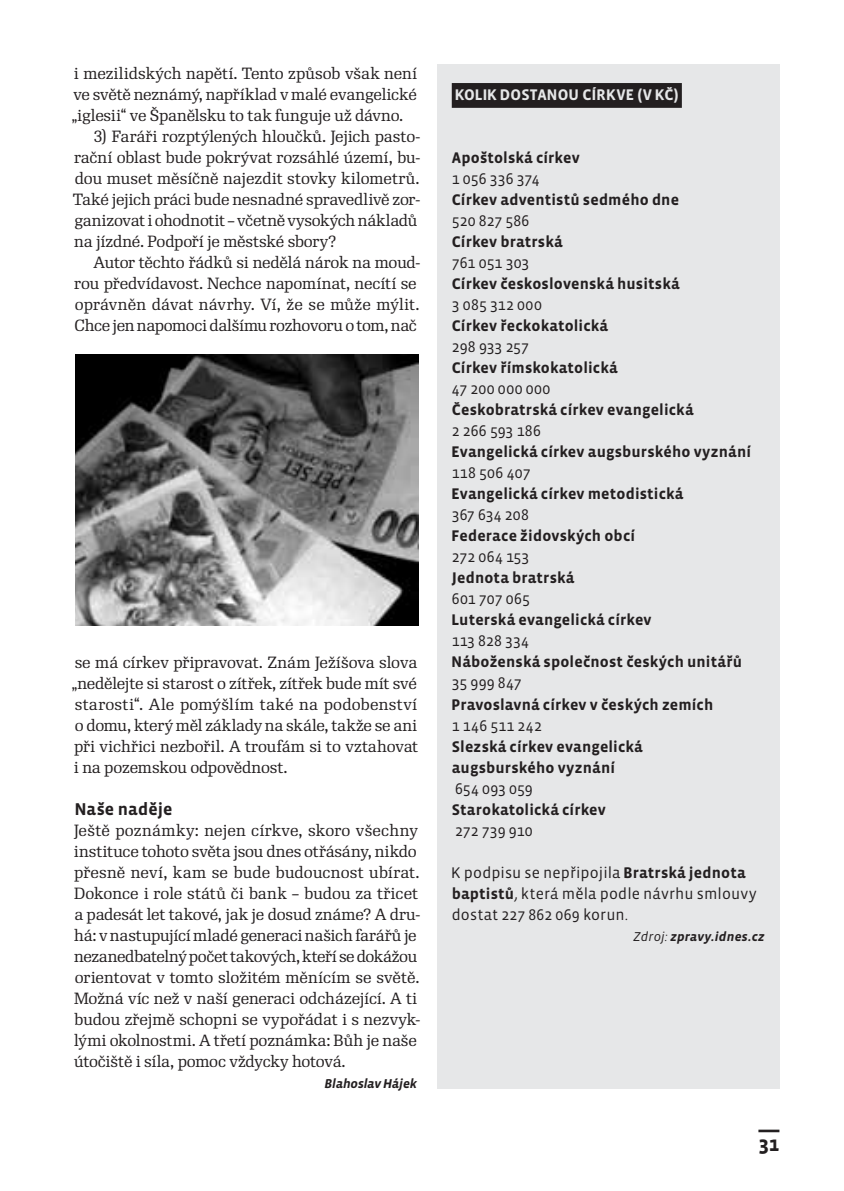
<style>
.page{position:relative;width:844px;height:1191px;background:#fff}
.page>*{position:absolute;margin:0;border:0;box-sizing:border-box;transform-origin:0 0}
.t1{font:700 21px "Vista Sans OT";color:#231f20}
.t2{font:700 17.5px "Vista Sans OT";letter-spacing:.005em;color:#231f20}
.t3{font:15.75px/21px "Re Public Book CE";letter-spacing:-.01em;color:#231f20}
.t4{font:700 15.75px/21px "Vista Sans OT";letter-spacing:.01em;color:#231f20}
.t5{font:15.75px/21px "Vista Sans OT";letter-spacing:.005em;color:#231f20}
.t6{font:700 15.75px "Vista Sans OT";letter-spacing:.02em;color:#e6e7e8}
.t7{font:15.75px "Vista Sans OT";letter-spacing:.035em;color:#231f20}
.t8{font:italic 700 13.12px "Vista Sans OT";letter-spacing:.015em;color:#231f20}
.t9{font:italic 700 13.12px "Vista Sans OT";letter-spacing:-.005em;color:#231f20}
.s1{font-weight:700}
.s2{font-weight:400}
</style>
<div class="page">
<div style="left:437px;top:64px;width:342px;height:1024px;background:#e6e7e8"></div>
<div style="left:451px;top:83px;width:230px;height:25px;background:#231f20"></div>
<img style="left:75px;top:354px;width:343px;height:271px">
<hr style="left:758px;top:1129px;width:21px;height:3px;background:#231f20">
<p class="t3" style="left:71px;top:63px;width:347px;text-align:justify">i mezilidských napětí. Tento způsob však není ve světě neznámý, například v malé evangelické „iglesii“ ve Španělsku to tak funguje už dávno.</p>
<p class="t3" style="left:73px;top:126px;width:349px;text-indent:21px">3) Faráři rozptýlených hloučků. Jejich pasto&shy;rační oblast bude pokrývat rozsáhlé území, bu&shy;dou muset měsíčně najezdit stovky kilometrů.<br>Také jejich práci bude nesnadné spravedlivě zor&shy;ganizovat i ohodnotit – včetně vysokých nákladů na jízdné. Podpoří je městské sbory?</p>
<p class="t3" style="left:74px;top:252px;width:347px;text-indent:19px">Autor těchto řádků si nedělá nárok na moud&shy;rou předvídavost. Nechce napomínat, necítí se oprávněn dávat návrhy. Ví, že se může mýlit.<br>Chce jen napomoci dalšímu rozhovoru o tom, nač</p>
<p class="t3" style="left:71px;top:651px;width:348px;text-align:justify">se má církev připravovat. Znám Ježíšova slova „nedělejte si starost o zítřek, zítřek bude mít své starosti“. Ale pomýšlím také na podobenství o domu, který měl základy na skále, takže se ani při vichřici nezbořil. A troufám si to vztahovat i na pozemskou odpovědnost.</p>
<p class="t2" style="left:75px;top:799px;width:99px">Naše naděje</p>
<p class="t3" style="left:74px;top:819px;width:348px">Ještě poznámky: nejen církve, skoro všechny instituce tohoto světa jsou dnes otřásány, nikdo přesně neví, kam se bude budoucnost ubírat.<br>Dokonce i role států či bank – budou za třicet a padesát let takové, jak je dosud známe? A dru&shy;há: v nastupující mladé generaci našich farářů je nezanedbatelný počet takových, kteří se dokážou orientovat v tomto složitém měnícím se světě.<br>Možná víc než v naší generaci odcházející. A ti budou zřejmě schopni se vypořádat i s nezvyk&shy;lými okolnostmi. A třetí poznámka: Bůh je naše útočiště i síla, pomoc vždycky hotová.</p>
<p class="t9" style="left:324px;top:1076px;width:94px">Blahoslav Hájek</p>
<p class="t6" style="left:455px;top:86px;width:225px">KOLIK DOSTANOU CÍRKVE (V KČ)</p>
<p class="t4" style="left:451px;top:148px;width:129px">Apoštolská církev</p>
<p class="t5" style="left:451px;top:169px;width:89px">1 056 336 374</p>
<p class="t4" style="left:451px;top:190px;width:229px">Církev adventistů sedmého dne</p>
<p class="t5" style="left:451px;top:211px;width:79px">520 827 586</p>
<p class="t4" style="left:451px;top:232px;width:112px">Církev bratrská</p>
<p class="t5" style="left:451px;top:253px;width:79px">761 051 303</p>
<p class="t4" style="left:451px;top:274px;width:229px">Církev československá husitská</p>
<p class="t5" style="left:451px;top:295px;width:92px">3 085 312 000</p>
<p class="t4" style="left:451px;top:316px;width:158px">Církev řeckokatolická</p>
<p class="t5" style="left:451px;top:337px;width:79px">298 933 257</p>
<p class="t4" style="left:451px;top:358px;width:167px">Církev římskokatolická</p>
<p class="t7" style="left:451px;top:380px;width:100px">47 200 000 000</p>
<p class="t4" style="left:451px;top:400px;width:243px">Českobratrská církev evangelická</p>
<p class="t5" style="left:451px;top:420px;width:91px">2 266 593 186</p>
<p class="t4" style="left:451px;top:442px;width:301px">Evangelická církev augsburského vyznání</p>
<p class="t5" style="left:451px;top:462px;width:80px">118 506 407</p>
<p class="t4" style="left:451px;top:484px;width:233px">Evangelická církev metodistická</p>
<p class="t5" style="left:451px;top:504px;width:79px">367 634 208</p>
<p class="t4" style="left:451px;top:526px;width:185px">Federace židovských obcí</p>
<p class="t5" style="left:451px;top:546px;width:79px">272 064 153</p>
<p class="t4" style="left:451px;top:568px;width:124px">Jednota bratrská</p>
<p class="t5" style="left:451px;top:588px;width:80px">601 707 065</p>
<p class="t4" style="left:451px;top:610px;width:201px">Luterská evangelická církev</p>
<p class="t5" style="left:451px;top:630px;width:79px">113 828 334</p>
<p class="t4" style="left:451px;top:651px;width:292px">Náboženská společnost českých unitářů</p>
<p class="t5" style="left:451px;top:672px;width:71px">35 999 847</p>
<p class="t4" style="left:451px;top:693px;width:263px">Pravoslavná církev v českých zemích</p>
<p class="t5" style="left:451px;top:714px;width:92px">1 146 511 242</p>
<p class="t4" style="left:451px;top:735px;width:192px">Slezská církev evangelická augsburského vyznání</p>
<p class="t5" style="left:455px;top:777px;width:79px">654 093 059</p>
<p class="t4" style="left:451px;top:798px;width:155px">Starokatolická církev</p>
<p class="t5" style="left:455px;top:819px;width:79px">272 739 910</p>
<p class="t5" style="left:451px;top:861px;width:306px">K podpisu se nepřipojila <span class="s1">Bratrská jednota baptistů</span>, která měla podle návrhu smlouvy dostat 227 862 069 korun.</p>
<p class="t8" style="left:633px;top:929px;width:132px"><span class="s2">Zdroj:</span> zpravy.idnes.cz</p>
<h1 class="t1" style="left:758px;top:1132px;width:22px">31</h1>
</div>
